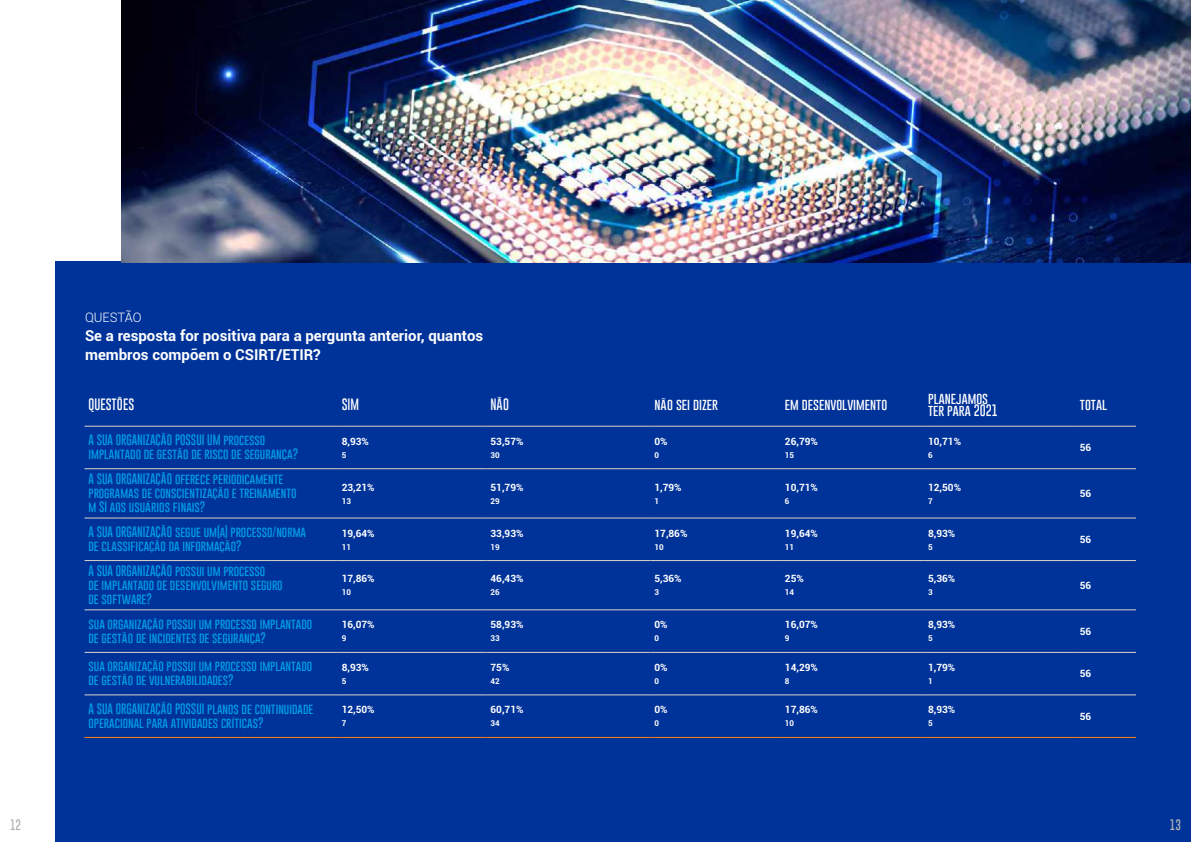
<style>
.page{position:relative;width:1191px;height:842px;background:#fff}
.page>*{position:absolute;margin:0;border:0;box-sizing:border-box;transform-origin:0 0}
.t1{font:700 15px/19px "Roboto";color:#fff}
.t2{font:300 13px "Roboto";color:#fff}
.t3{font:100 12px/12px "Gobold";color:#fff}
.t4{font:100 11px/14px "Gobold";color:#009de8}
.t5{font:100 11px "Gobold";color:#b3b3b3}
.t6{font:700 10px "Roboto";color:#fff}
.t7{font:700 8px "Roboto";color:#fff}
</style>
<div class="page">
<div style="left:55px;top:262px;width:1136px;height:580px;background:#039"></div>
<hr style="left:84px;top:737px;width:254px;height:1px;background:#fe8010">
<hr style="left:338px;top:737px;width:148px;height:1px;background:#fe8010">
<hr style="left:486px;top:737px;width:164px;height:1px;background:#fe8010">
<hr style="left:650px;top:737px;width:131px;height:1px;background:#fe8010">
<hr style="left:781px;top:737px;width:143px;height:1px;background:#fe8010">
<hr style="left:924px;top:737px;width:151px;height:1px;background:#fe8010">
<hr style="left:1075px;top:737px;width:61px;height:1px;background:#fe8010">
<hr style="left:84px;top:426px;width:254px;height:1px;background:#dbd3c8">
<hr style="left:338px;top:426px;width:148px;height:1px;background:#dbd3c8">
<hr style="left:486px;top:426px;width:164px;height:1px;background:#dbd3c8">
<hr style="left:650px;top:426px;width:131px;height:1px;background:#dbd3c8">
<hr style="left:781px;top:426px;width:143px;height:1px;background:#dbd3c8">
<hr style="left:924px;top:426px;width:151px;height:1px;background:#dbd3c8">
<hr style="left:1075px;top:426px;width:61px;height:1px;background:#dbd3c8">
<hr style="left:84px;top:468px;width:254px;height:1px;background:#dbd3c8">
<hr style="left:338px;top:468px;width:148px;height:1px;background:#dbd3c8">
<hr style="left:486px;top:468px;width:164px;height:1px;background:#dbd3c8">
<hr style="left:650px;top:468px;width:131px;height:1px;background:#dbd3c8">
<hr style="left:781px;top:468px;width:143px;height:1px;background:#dbd3c8">
<hr style="left:924px;top:468px;width:151px;height:1px;background:#dbd3c8">
<hr style="left:1075px;top:468px;width:61px;height:1px;background:#dbd3c8">
<hr style="left:84px;top:518px;width:254px;height:1px;background:#dbd3c8">
<hr style="left:338px;top:518px;width:148px;height:1px;background:#dbd3c8">
<hr style="left:486px;top:518px;width:164px;height:1px;background:#dbd3c8">
<hr style="left:650px;top:518px;width:131px;height:1px;background:#dbd3c8">
<hr style="left:781px;top:518px;width:143px;height:1px;background:#dbd3c8">
<hr style="left:924px;top:518px;width:151px;height:1px;background:#dbd3c8">
<hr style="left:1075px;top:518px;width:61px;height:1px;background:#dbd3c8">
<hr style="left:84px;top:560px;width:254px;height:1px;background:#dbd3c8">
<hr style="left:338px;top:560px;width:148px;height:1px;background:#dbd3c8">
<hr style="left:486px;top:560px;width:164px;height:1px;background:#dbd3c8">
<hr style="left:650px;top:560px;width:131px;height:1px;background:#dbd3c8">
<hr style="left:781px;top:560px;width:143px;height:1px;background:#dbd3c8">
<hr style="left:924px;top:560px;width:151px;height:1px;background:#dbd3c8">
<hr style="left:1075px;top:560px;width:61px;height:1px;background:#dbd3c8">
<hr style="left:84px;top:609px;width:254px;height:1px;background:#dbd3c8">
<hr style="left:338px;top:609px;width:148px;height:1px;background:#dbd3c8">
<hr style="left:486px;top:609px;width:164px;height:1px;background:#dbd3c8">
<hr style="left:650px;top:609px;width:131px;height:1px;background:#dbd3c8">
<hr style="left:781px;top:609px;width:143px;height:1px;background:#dbd3c8">
<hr style="left:924px;top:609px;width:151px;height:1px;background:#dbd3c8">
<hr style="left:1075px;top:609px;width:61px;height:1px;background:#dbd3c8">
<hr style="left:84px;top:652px;width:254px;height:1px;background:#dbd3c8">
<hr style="left:338px;top:652px;width:148px;height:1px;background:#dbd3c8">
<hr style="left:486px;top:652px;width:164px;height:1px;background:#dbd3c8">
<hr style="left:650px;top:652px;width:131px;height:1px;background:#dbd3c8">
<hr style="left:781px;top:652px;width:143px;height:1px;background:#dbd3c8">
<hr style="left:924px;top:652px;width:151px;height:1px;background:#dbd3c8">
<hr style="left:1075px;top:652px;width:61px;height:1px;background:#dbd3c8">
<hr style="left:84px;top:694px;width:254px;height:1px;background:#dbd3c8">
<hr style="left:338px;top:694px;width:148px;height:1px;background:#dbd3c8">
<hr style="left:486px;top:694px;width:164px;height:1px;background:#dbd3c8">
<hr style="left:650px;top:694px;width:131px;height:1px;background:#dbd3c8">
<hr style="left:781px;top:694px;width:143px;height:1px;background:#dbd3c8">
<hr style="left:924px;top:694px;width:151px;height:1px;background:#dbd3c8">
<hr style="left:1075px;top:694px;width:61px;height:1px;background:#dbd3c8">
<img style="left:122px;top:0;width:1069px;height:262px">
<p class="t2" style="left:85px;top:308px;width:58px">QUESTÃO</p>
<h1 class="t1" style="left:85px;top:325px;width:400px">Se a resposta for positiva para a pergunta anterior, quantos membros compõem o CSIRT/ETIR?</h1>
<p class="t3" style="left:88px;top:398px;width:47px">QUESTÕES</p>
<p class="t3" style="left:342px;top:398px;width:19px">SIM</p>
<p class="t3" style="left:490px;top:398px;width:20px">NÃO</p>
<p class="t3" style="left:654px;top:398px;width:65px">não sei dizer</p>
<p class="t3" style="left:785px;top:398px;width:104px">em desenvolvimento</p>
<p class="t3" style="left:928px;top:392px;width:71px">planejamos ter para 2021</p>
<p class="t3" style="left:1079px;top:398px;width:29px">total</p>
<p class="t4" style="left:88px;top:433px;width:211px">A SUA ORGANIZAÇÃO POSSUI UM processo implantado de gestão de risco de segurança?</p>
<p class="t6" style="left:342px;top:434px;width:29px">8,93%</p>
<p class="t6" style="left:490px;top:434px;width:34px">53,57%</p>
<p class="t7" style="left:490px;top:449px;width:11px">30</p>
<p class="t6" style="left:654px;top:434px;width:15px">0%</p>
<p class="t7" style="left:654px;top:449px;width:6px">0</p>
<p class="t6" style="left:785px;top:434px;width:34px">26,79%</p>
<p class="t7" style="left:785px;top:449px;width:11px">15</p>
<p class="t6" style="left:928px;top:434px;width:34px">10,71%</p>
<p class="t7" style="left:928px;top:449px;width:6px">6</p>
<p class="t6" style="left:1079px;top:441px;width:13px">56</p>
<p class="t7" style="left:342px;top:449px;width:6px">5</p>
<p class="t4" style="left:88px;top:472px;width:209px">A SUA ORGANIZAÇÃO oferece periodicamente programas de conscientização e treinamento m SI aos usuários finais?</p>
<p class="t6" style="left:342px;top:480px;width:34px">23,21%</p>
<p class="t7" style="left:342px;top:495px;width:11px">13</p>
<p class="t4" style="left:88px;top:525px;width:219px">A SUA ORGANIZAÇÃO segue um(a) processo/norma de classificação da informação?</p>
<p class="t6" style="left:342px;top:526px;width:34px">19,64%</p>
<p class="t7" style="left:342px;top:541px;width:11px">11</p>
<p class="t4" style="left:88px;top:563px;width:196px">A SUA ORGANIZAÇÃO possui um processo<br>de implantado de desenvolvimento seguro de software?</p>
<p class="t6" style="left:342px;top:572px;width:34px">17,86%</p>
<p class="t7" style="left:342px;top:587px;width:11px">10</p>
<p class="t4" style="left:88px;top:616px;width:225px">sua organização possui um processo implantado de gestão de incidentes de segurança?</p>
<p class="t6" style="left:342px;top:618px;width:34px">16,07%</p>
<p class="t7" style="left:342px;top:633px;width:6px">9</p>
<p class="t4" style="left:88px;top:659px;width:225px">sua organização possui um processo implantado de gestão de vulnerabilidades?</p>
<p class="t6" style="left:342px;top:660px;width:29px">8,93%</p>
<p class="t7" style="left:342px;top:675px;width:6px">5</p>
<p class="t4" style="left:88px;top:701px;width:226px">A SUA ORGANIZAÇÃO POSSUI planos de continuidade operacional para atividades críticas?</p>
<p class="t6" style="left:342px;top:703px;width:34px">12,50%</p>
<p class="t7" style="left:342px;top:718px;width:6px">7</p>
<p class="t6" style="left:490px;top:480px;width:34px">51,79%</p>
<p class="t7" style="left:490px;top:495px;width:11px">29</p>
<p class="t6" style="left:490px;top:526px;width:34px">33,93%</p>
<p class="t7" style="left:490px;top:541px;width:11px">19</p>
<p class="t6" style="left:490px;top:572px;width:34px">46,43%</p>
<p class="t7" style="left:490px;top:587px;width:11px">26</p>
<p class="t6" style="left:490px;top:618px;width:34px">58,93%</p>
<p class="t7" style="left:490px;top:633px;width:11px">33</p>
<p class="t6" style="left:490px;top:660px;width:20px">75%</p>
<p class="t7" style="left:490px;top:675px;width:11px">42</p>
<p class="t6" style="left:490px;top:703px;width:34px">60,71%</p>
<p class="t7" style="left:490px;top:718px;width:11px">34</p>
<p class="t6" style="left:654px;top:480px;width:29px">1,79%</p>
<p class="t7" style="left:654px;top:495px;width:6px">1</p>
<p class="t6" style="left:785px;top:480px;width:34px">10,71%</p>
<p class="t7" style="left:785px;top:495px;width:6px">6</p>
<p class="t6" style="left:928px;top:480px;width:34px">12,50%</p>
<p class="t7" style="left:928px;top:495px;width:6px">7</p>
<p class="t6" style="left:1079px;top:486px;width:13px">56</p>
<p class="t6" style="left:654px;top:526px;width:34px">17,86%</p>
<p class="t7" style="left:654px;top:541px;width:11px">10</p>
<p class="t6" style="left:785px;top:526px;width:34px">19,64%</p>
<p class="t7" style="left:785px;top:541px;width:11px">11</p>
<p class="t6" style="left:928px;top:526px;width:29px">8,93%</p>
<p class="t7" style="left:928px;top:541px;width:6px">5</p>
<p class="t6" style="left:1079px;top:532px;width:13px">56</p>
<p class="t6" style="left:654px;top:572px;width:29px">5,36%</p>
<p class="t7" style="left:654px;top:587px;width:6px">3</p>
<p class="t6" style="left:785px;top:572px;width:20px">25%</p>
<p class="t7" style="left:785px;top:587px;width:11px">14</p>
<p class="t6" style="left:928px;top:572px;width:29px">5,36%</p>
<p class="t7" style="left:928px;top:587px;width:6px">3</p>
<p class="t6" style="left:1079px;top:578px;width:13px">56</p>
<p class="t6" style="left:654px;top:618px;width:15px">0%</p>
<p class="t7" style="left:654px;top:633px;width:6px">0</p>
<p class="t6" style="left:785px;top:618px;width:34px">16,07%</p>
<p class="t7" style="left:785px;top:633px;width:6px">9</p>
<p class="t6" style="left:928px;top:618px;width:29px">8,93%</p>
<p class="t7" style="left:928px;top:633px;width:6px">5</p>
<p class="t6" style="left:1079px;top:624px;width:13px">56</p>
<p class="t6" style="left:654px;top:660px;width:15px">0%</p>
<p class="t7" style="left:654px;top:675px;width:6px">0</p>
<p class="t6" style="left:785px;top:660px;width:34px">14,29%</p>
<p class="t7" style="left:785px;top:675px;width:6px">8</p>
<p class="t6" style="left:928px;top:660px;width:29px">1,79%</p>
<p class="t7" style="left:928px;top:675px;width:6px">1</p>
<p class="t6" style="left:1079px;top:667px;width:13px">56</p>
<p class="t6" style="left:654px;top:703px;width:15px">0%</p>
<p class="t7" style="left:654px;top:718px;width:6px">0</p>
<p class="t6" style="left:785px;top:703px;width:34px">17,86%</p>
<p class="t7" style="left:785px;top:718px;width:11px">10</p>
<p class="t6" style="left:928px;top:703px;width:29px">8,93%</p>
<p class="t7" style="left:928px;top:718px;width:6px">5</p>
<p class="t6" style="left:1079px;top:709px;width:13px">56</p>
<p class="t5" style="left:10px;top:817px;width:13px">12</p>
<p class="t5" style="left:1169px;top:817px;width:13px">13</p>
</div>
